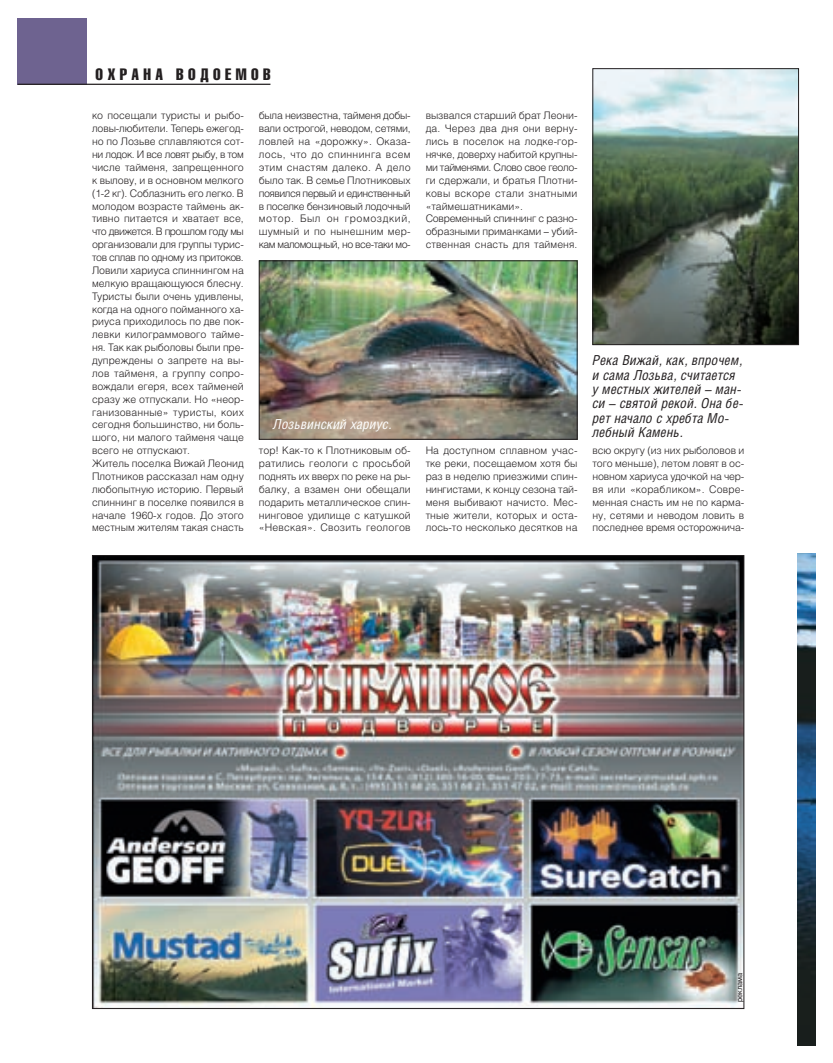
<style>
.page{position:relative;width:833px;height:1063px;background:#fff}
.page>*{position:absolute;margin:0;border:0;box-sizing:border-box;transform-origin:0 0}
.t1{font:16.25px "Helios Compressed";letter-spacing:.28em;color:#231f20}
.t2{font:italic 13.75px/14.4px "Helios Cond";letter-spacing:.01em;color:#231f20}
.t3{font:italic 13.75px "Helios Cond";letter-spacing:.01em;color:#fff}
.t4{font:300 10.38px/12.9px "Helios";color:#231f20;text-align:justify}
.t5{font:7.5px "Journalistic";color:#231f20}
</style>
<div class="page">
<div style="left:18px;top:18px;width:69px;height:66px;background:#6e6390"></div>
<hr style="left:18px;top:84px;width:252px;height:1px;background:#231f20">
<img style="left:261px;top:262px;width:314px;height:176px">
<div style="left:259px;top:260px;width:318px;height:180px;border:1px solid #231f20"></div>
<img style="left:594px;top:70px;width:203px;height:273px">
<div style="left:592px;top:68px;width:207px;height:277px;border:1px solid #231f20"></div>
<img style="left:94px;top:557px;width:648px;height:450px">
<img style="left:797px;top:553px;width:18px;height:493px">
<svg style="left:738px;top:998px;width:4px;height:4px"></svg>
<h1 class="t1" style="left:96px;top:68px;width:177px">ОХРАНА ВОДОЕМОВ</h1>
<p class="t4" style="left:92px;top:110px;width:153px;text-align:left">ко посещали туристы и рыбо&shy;ловы-любители. Теперь ежегод&shy;но по Лозьве сплавляются сот&shy;ни лодок. И все ловят рыбу, в том числе тайменя, запрещенного к вылову, и в основном мелкого (1-2 кг). Соблазнить его легко. В молодом возрасте таймень ак&shy;тивно питается и хватает все, что движется. В прошлом году мы организовали для группы турис&shy;тов сплав по одному из притоков.<br>Ловили хариуса спиннингом на мелкую вращающуюся блесну.<br>Туристы были очень удивлены, когда на одного пойманного ха&shy;риуса приходилось по две пок&shy;левки килограммового тайме&shy;ня. Так как рыболовы были пре&shy;дупреждены о запрете на вы&shy;лов тайменя, а группу сопро&shy;вождали егеря, всех тайменей сразу же отпускали. Но «неор&shy;ганизованные» туристы, коих сегодня большинство, ни боль&shy;шого, ни малого тайменя чаще всего не отпускают.<br>Житель поселка Вижай Леонид<br>Плотников рассказал нам одну любопытную историю. Первый спиннинг в поселке появился в начале 1960-х годов. До этого местным жителям такая снасть</p>
<p class="t4" style="left:259px;top:110px;width:153px">была неизвестна, тайменя добы&shy;вали острогой, неводом, сетями, ловлей на «дорожку». Оказа&shy;лось, что до спиннинга всем этим снастям далеко. А дело было так. В семье Плотниковых появился первый и единственный в поселке бензиновый лодочный мотор. Был он громоздкий, шумный и по нынешним мер&shy;кам маломощный, но все-таки мо-</p>
<p class="t4" style="left:426px;top:110px;width:153px;text-align:left">вызвался старший брат Леони&shy;да. Через два дня они верну&shy;лись в поселок на лодке-гор&shy;нячке, доверху набитой крупны&shy;ми тайменями. Слово свое геоло&shy;ги сдержали, и братья Плотни&shy;ковы вскоре стали знатными «таймешатниками».<br>Современный спиннинг с разно&shy;образными приманками – убий&shy;ственная снасть для тайменя.</p>
<h2 class="t2" style="left:592px;top:354px;width:152px">Река Вижай, как, впрочем, и сама Лозьва, считается у местных жителей – ман&shy;си – святой рекой. Она бе&shy;рет начало с хребта Мо&shy;лебный Камень.</h2>
<h2 class="t3" style="left:273px;top:420px;width:120px">Лозьвинский хариус.</h2>
<p class="t4" style="left:259px;top:445px;width:153px">тор! Как-то к Плотниковым об&shy;ратились геологи с просьбой поднять их вверх по реке на ры&shy;балку, а взамен они обещали подарить металлическое спин&shy;нинговое удилище с катушкой «Невская». Свозить геологов</p>
<p class="t4" style="left:592px;top:445px;width:153px">всю округу (из них рыболовов и того меньше), летом ловят в ос&shy;новном хариуса удочкой на чер&shy;вя или «корабликом». Совре&shy;менная снасть им не по карма&shy;ну, сетями и неводом ловить в последнее время осторожнича-</p>
<p class="t4" style="left:426px;top:445px;width:153px">На доступном сплавном учас&shy;тке реки, посещаемом хотя бы раз в неделю приезжими спин&shy;нингистами, к концу сезона тай&shy;меня выбивают начисто. Мес&shy;тные жители, которых и оста&shy;лось-то несколько десятков на</p>
<p class="t5" style="left:736px;top:998px;width:27px;rotate:-90deg">ÂÍÎ‡Ï‡</p>
</div>
